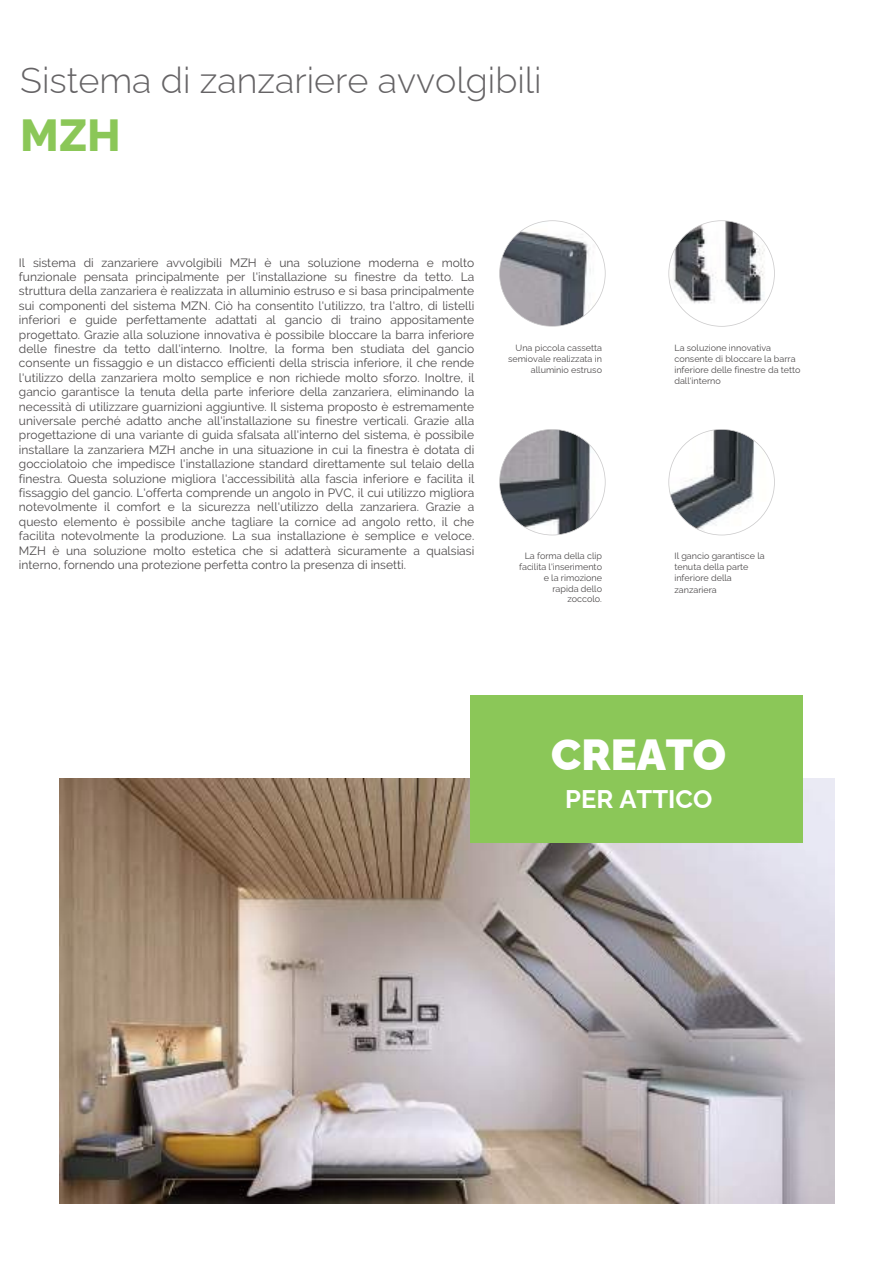
<style>
.page{position:relative;width:894px;height:1264px;background:#fff}
.page>*{position:absolute;margin:0;border:0;box-sizing:border-box;transform-origin:0 0}
.t1{font:800 45px "Raleway";color:#8bc758}
.t2{font:900 43.5px "Raleway";color:#fff}
.t3{font:300 36px "Raleway";color:#656365}
.t4{font:700 25.5px "Raleway";color:#fff}
.t5{font:12px/14.4px "Raleway";color:#4e4b4c;text-align:justify}
.t6{font:9px/11.2px "Raleway";color:#4e4b4c;text-align:right}
</style>
<div class="page">
<img style="left:60px;top:778px;width:773px;height:425px">
<div style="left:469px;top:695px;width:332px;height:147px;background:#8bc758"></div>
<svg style="left:668px;top:220px;width:106px;height:107px"></svg>
<svg style="left:668px;top:429px;width:106px;height:106px"></svg>
<svg style="left:499px;top:220px;width:106px;height:107px"></svg>
<svg style="left:499px;top:429px;width:106px;height:106px"></svg>
<p class="t3" style="left:20px;top:59px;width:522px">Sistema di zanzariere avvolgibili</p>
<p class="t1" style="left:20px;top:109px;width:102px">MZH</p>
<p class="t5" style="left:19px;top:255px;width:456px">Il sistema di zanzariere avvolgibili MZH è una soluzione moderna e molto funzionale pensata principalmente per l'installazione su finestre da tetto. La struttura della zanzariera è realizzata in alluminio estruso e si basa principalmente sui componenti del sistema MZN. Ciò ha consentito l'utilizzo, tra l'altro, di listelli inferiori e guide perfettamente adattati al gancio di traino appositamente progettato. Grazie alla soluzione innovativa è possibile bloccare la barra inferiore delle finestre da tetto dall'interno. Inoltre, la forma ben studiata del gancio consente un fissaggio e un distacco efficienti della striscia inferiore, il che rende l'utilizzo della zanzariera molto semplice e non richiede molto sforzo. Inoltre, il gancio garantisce la tenuta della parte inferiore della zanzariera, eliminando la necessità di utilizzare guarnizioni aggiuntive. Il sistema proposto è estremamente universale perché adatto anche all'installazione su finestre verticali. Grazie alla progettazione di una variante di guida sfalsata all'interno del sistema, è possibile installare la zanzariera MZH anche in una situazione in cui la finestra è dotata di gocciolatoio che impedisce l'installazione standard direttamente sul telaio della finestra. Questa soluzione migliora l'accessibilità alla fascia inferiore e facilita il fissaggio del gancio. L'offerta comprende un angolo in PVC, il cui utilizzo migliora notevolmente il comfort e la sicurezza nell'utilizzo della zanzariera. Grazie a questo elemento è possibile anche tagliare la cornice ad angolo retto, il che facilita notevolmente la produzione. La sua installazione è semplice e veloce.<br>MZH è una soluzione molto estetica che si adatterà sicuramente a qualsiasi interno, fornendo una protezione perfetta contro la presenza di insetti.</p>
<p class="t6" style="left:508px;top:342px;width:95px">Una piccola cassetta semiovale realizzata in alluminio estruso</p>
<p class="t6" style="left:674px;top:342px;width:128px;text-align:left">La soluzione innovativa consente di bloccare la barra inferiore delle finestre da tetto dall'interno</p>
<p class="t6" style="left:519px;top:550px;width:84px;line-height:10.8px">La forma della clip facilita l'inserimento e la rimozione rapida dello zoccolo.</p>
<h1 class="t6" style="left:674px;top:550px;width:92px;text-align:left">Il gancio garantisce la tenuta della parte inferiore della zanzariera</h1>
<p class="t2" style="left:551px;top:729px;width:176px">CREATO</p>
<p class="t4" style="left:565px;top:784px;width:149px">PER ATTICO</p>
</div>
